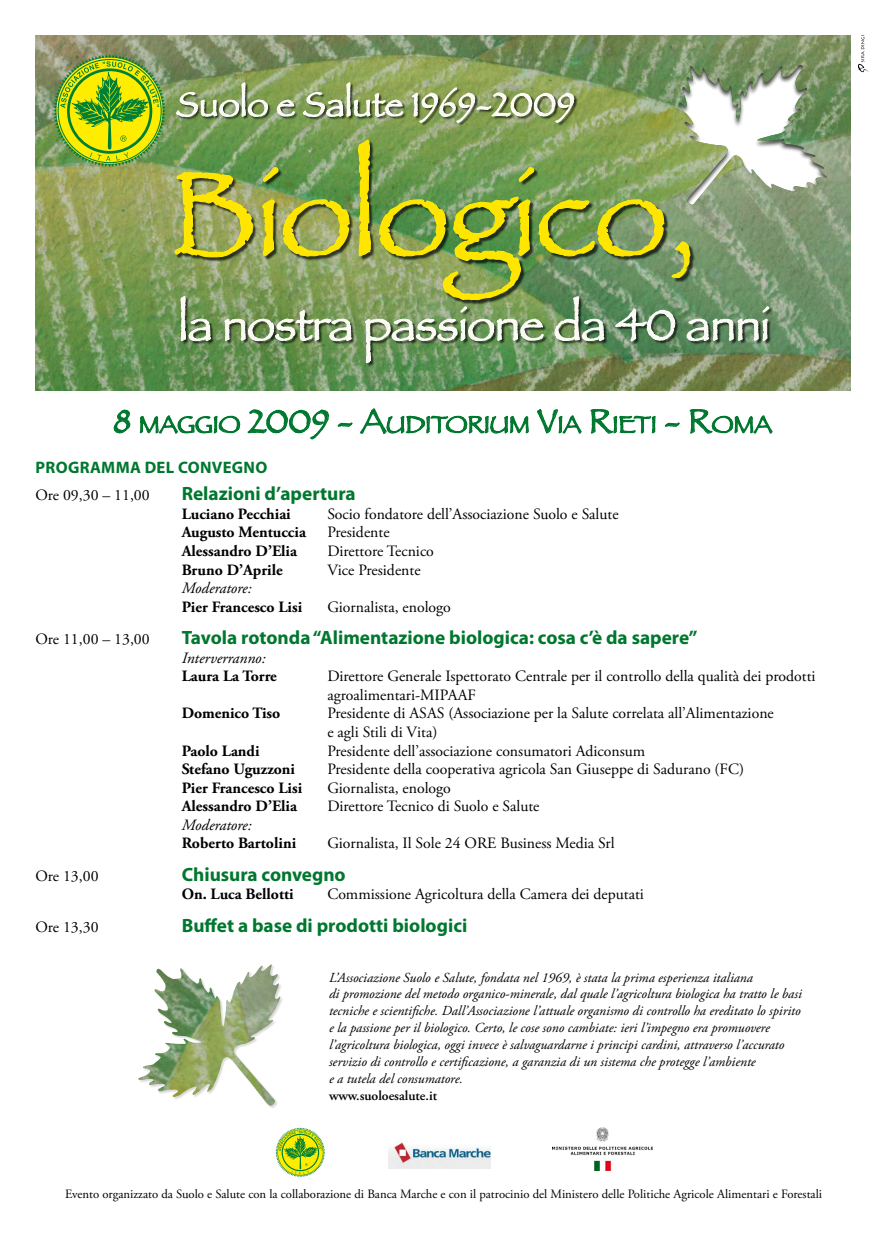
<style>
.page{position:relative;width:886px;height:1241px;background:#fff}
.page>*{position:absolute;margin:0;border:0;box-sizing:border-box;transform-origin:0 0}
.t1{font:24.06px "Papyrus Plain";color:#00772f}
.t2{font:700 19.25px "Myriad Pro";color:#00772f}
.t3{font:700 19.25px "Myriad";color:#00772f}
.t4{font:700 16.62px "Myriad Pro";letter-spacing:.02em;color:#00772f}
.t5{font:15.75px/18.6px "Adobe Garamond Pro";color:#000}
.t6{font:700 15.75px "Adobe Garamond Pro";color:#000}
.t7{font:italic 15.75px "Adobe Garamond Pro";color:#000}
.t8{font:italic 13.75px/16.9px "Adobe Garamond Pro";color:#000}
.t9{font:600 13.75px "Adobe Garamond Pro";color:#000}
.t10{font:12.69px "Adobe Garamond Pro";color:#000}
.s1{font-size:34.38px}
</style>
<div class="page">
<img style="left:35px;top:35px;width:815px;height:355px">
<div style="left:181px;top:297px;width:592px;height:70px;background:#000;opacity:.7"></div>
<img style="left:181px;top:296px;width:588px;height:67px">
<div style="left:175px;top:140px;width:519px;height:164px;background:#000;opacity:.7"></div>
<img style="left:174px;top:139px;width:517px;height:161px">
<svg style="left:53px;top:54px;width:113px;height:113px"></svg>
<svg style="left:275px;top:1127px;width:50px;height:49px"></svg>
<img style="left:552px;top:1127px;width:101px;height:43px">
<img style="left:388px;top:1141px;width:102px;height:27px">
<svg style="left:621px;top:35px;width:248px;height:226px"></svg>
<svg style="left:138px;top:964px;width:142px;height:141px"></svg>
<img style="left:151px;top:964px;width:120px;height:100px">
<div style="left:176px;top:82px;width:401px;height:44px;background:#000;opacity:.7"></div>
<svg style="left:176px;top:82px;width:398px;height:41px"></svg>
<svg style="left:113px;top:409px;width:18px;height:25px"></svg>
<svg style="left:139px;top:409px;width:191px;height:31px"></svg>
<svg style="left:337px;top:422px;width:16px;height:5px"></svg>
<svg style="left:359px;top:388px;width:170px;height:46px"></svg>
<svg style="left:537px;top:409px;width:45px;height:25px"></svg>
<svg style="left:589px;top:388px;width:67px;height:46px"></svg>
<svg style="left:665px;top:422px;width:15px;height:5px"></svg>
<svg style="left:689px;top:409px;width:84px;height:25px"></svg>
<h1 class="t1" style="left:114px;top:410px;width:659px"><span class="s1">8</span> MAGGIO <span class="s1">2009 - A</span>UDITORIUM <span class="s1">V</span>IA <span class="s1">R</span>IETI <span class="s1">- R</span>OMA</h1>
<p class="t4" style="left:36px;top:456px;width:233px">Programma del convegno</p>
<p class="t5" style="left:35px;top:486px;width:116px">Ore 09,30 – 11,00</p>
<p class="t2" style="left:182px;top:481px;width:175px">Relazioni d’apertura</p>
<p class="t6" style="left:182px;top:504px;width:111px">Luciano Pecchiai</p>
<p class="t5" style="left:327px;top:505px;width:293px">Socio fondatore dell’Associazione Suolo e Salute</p>
<p class="t6" style="left:182px;top:523px;width:126px">Augusto Mentuccia</p>
<p class="t5" style="left:327px;top:523px;width:64px">Presidente</p>
<p class="t6" style="left:182px;top:541px;width:117px">Alessandro D’Elia</p>
<p class="t5" style="left:327px;top:542px;width:108px">Direttore Tecnico</p>
<p class="t6" style="left:182px;top:560px;width:102px">Bruno D’Aprile</p>
<p class="t5" style="left:327px;top:560px;width:95px">Vice Presidente</p>
<p class="t7" style="left:182px;top:578px;width:71px">Moderatore:</p>
<p class="t6" style="left:182px;top:597px;width:122px">Pier Francesco Lisi</p>
<p class="t5" style="left:327px;top:598px;width:125px">Giornalista, enologo</p>
<p class="t5" style="left:35px;top:630px;width:116px">Ore 11,00 – 13,00</p>
<p class="t2" style="left:182px;top:625px;width:517px">Tavola rotonda “Alimentazione biologica: cosa c’è da sapere”</p>
<p class="t7" style="left:182px;top:648px;width:85px">Interverranno:</p>
<p class="t6" style="left:182px;top:667px;width:97px">Laura La Torre</p>
<p class="t5" style="left:327px;top:667px;width:490px">Direttore Generale Ispettorato Centrale per il controllo della qualità dei prodotti agroalimentari-MIPAAF</p>
<p class="t6" style="left:182px;top:704px;width:100px">Domenico Tiso</p>
<p class="t5" style="left:327px;top:704px;width:448px">Presidente di ASAS (Associazione per la Salute correlata all’Alimentazione e agli Stili di Vita)</p>
<p class="t6" style="left:182px;top:741px;width:79px">Paolo Landi</p>
<p class="t5" style="left:327px;top:741px;width:319px">Presidente dell’associazione consumatori Adiconsum</p>
<p class="t6" style="left:182px;top:759px;width:115px">Stefano Uguzzoni</p>
<p class="t5" style="left:327px;top:760px;width:418px">Presidente della cooperativa agricola San Giuseppe di Sadurano (FC)</p>
<p class="t6" style="left:182px;top:778px;width:122px">Pier Francesco Lisi</p>
<p class="t5" style="left:327px;top:778px;width:125px">Giornalista, enologo</p>
<p class="t6" style="left:182px;top:797px;width:117px">Alessandro D’Elia</p>
<p class="t5" style="left:327px;top:797px;width:214px">Direttore Tecnico di Suolo e Salute</p>
<p class="t7" style="left:182px;top:815px;width:71px">Moderatore:</p>
<p class="t6" style="left:182px;top:834px;width:116px">Roberto Bartolini</p>
<p class="t5" style="left:327px;top:834px;width:289px">Giornalista, Il Sole 24 ORE Business Media Srl</p>
<p class="t5" style="left:35px;top:867px;width:65px">Ore 13,00</p>
<p class="t3" style="left:182px;top:864px;width:166px">Chiusura convegno</p>
<p class="t6" style="left:182px;top:885px;width:113px">On. Luca Bellotti</p>
<p class="t5" style="left:327px;top:885px;width:318px">Commissione Agricoltura della Camera dei deputati</p>
<p class="t5" style="left:35px;top:918px;width:65px">Ore 13,30</p>
<p class="t2" style="left:182px;top:912px;width:287px">Buffet a base di prodotti biologici</p>
<p class="t8" style="left:329px;top:968px;width:474px">L’Associazione Suolo e Salute, fondata nel 1969, è stata la prima esperienza italiana<br>di promozione del metodo organico-minerale, dal quale l’agricoltura biologica ha tratto le basi tecniche e scientifiche. Dall’Associazione l’attuale organismo di controllo ha ereditato lo spirito e la passione per il biologico. Certo, le cose sono cambiate: ieri l’impegno era promuovere l’agricoltura biologica, oggi invece è salvaguardarne i principi cardini, attraverso l’accurato servizio di controllo e certificazione, a garanzia di un sistema che protegge l’ambiente<br>e a tutela del consumatore.</p>
<p class="t9" style="left:329px;top:1087px;width:110px">www.suoloesalute.it</p>
<p class="t10" style="left:65px;top:1185px;width:759px">Evento organizzato da Suolo e Salute con la collaborazione di Banca Marche e con il patrocinio del Ministero delle Politiche Agricole Alimentari e Forestali</p>
</div>
